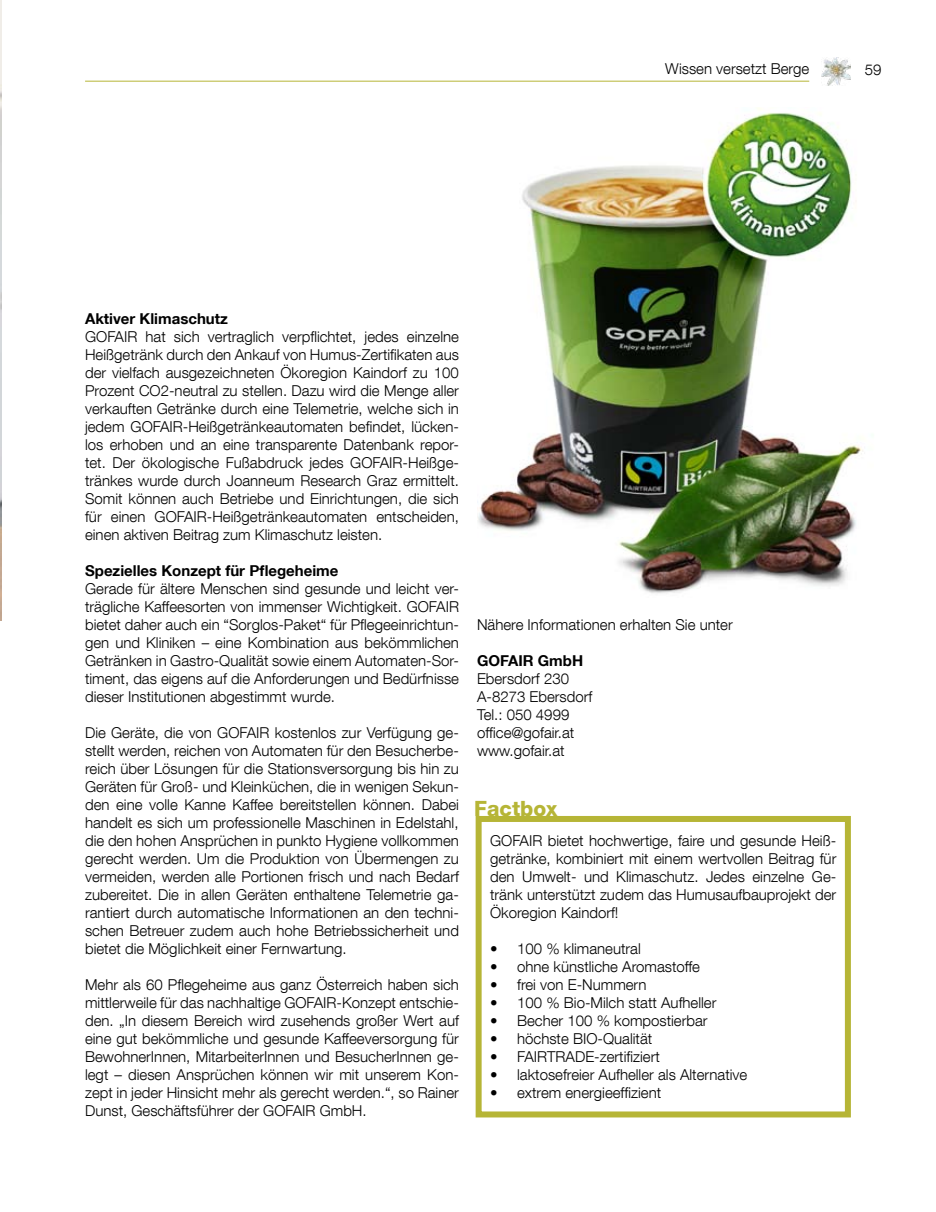
<style>
.page{position:relative;width:936px;height:1212px;background:#fff}
.page>*{position:absolute;margin:0;border:0;box-sizing:border-box;transform-origin:0 0}
.t1{font:800 21px "Helvetica Neue LT Com";color:#b6b536}
.t2{font:300 15px/18px "Helvetica Neue LT Com";color:#000;text-align:justify}
.t3{font:700 15px "Helvetica Neue LT Com";color:#000}
</style>
<div class="page">
<hr style="left:85px;top:81px;width:724px;height:1px;background:#b6b536">
<img style="left:821px;top:57px;width:29px;height:29px">
<img style="left:0;top:0;width:1px;height:620px">
<img style="left:478px;top:108px;width:385px;height:486px">
<div style="left:475px;top:816px;width:375px;height:301px;border:6px solid #b6b536"></div>
<p class="t2" style="left:665px;top:60px;width:146px">Wissen versetzt Berge</p>
<p class="t2" style="left:864px;top:61px;width:18px">59</p>
<p class="t3" style="left:85px;top:309px;width:144px">Aktiver Klimaschutz</p>
<p class="t2" style="left:85px;top:327px;width:375px">GOFAIR hat sich vertraglich verpflichtet, jedes einzelne Heißgetränk durch den Ankauf von Humus-Zertifikaten aus der vielfach ausgezeichneten Ökoregion Kaindorf zu 100<br>Prozent CO2-neutral zu stellen. Dazu wird die Menge aller verkauften Getränke durch eine Telemetrie, welche sich in jedem GOFAIR-Heißgetränkeautomaten befindet, lücken&shy;los erhoben und an eine transparente Datenbank repor&shy;tet. Der ökologische Fußabdruck jedes GOFAIR-Heißge&shy;tränkes wurde durch Joanneum Research Graz ermittelt.<br>Somit können auch Betriebe und Einrichtungen, die sich für einen GOFAIR-Heißgetränkeautomaten entscheiden, einen aktiven Beitrag zum Klimaschutz leisten.</p>
<p class="t3" style="left:85px;top:561px;width:255px">Spezielles Konzept für Pflegeheime</p>
<p class="t2" style="left:85px;top:579px;width:375px">Gerade für ältere Menschen sind gesunde und leicht ver&shy;trägliche Kaffeesorten von immenser Wichtigkeit. GOFAIR bietet daher auch ein “Sorglos-Paket“ für Pflegeeinrichtun&shy;gen und Kliniken – eine Kombination aus bekömmlichen Getränken in Gastro-Qualität sowie einem Automaten-Sor&shy;timent, das eigens auf die Anforderungen und Bedürfnisse dieser Institutionen abgestimmt wurde.</p>
<p class="t2" style="left:85px;top:723px;width:375px">Die Geräte, die von GOFAIR kostenlos zur Verfügung ge&shy;stellt werden, reichen von Automaten für den Besucherbe&shy;reich über Lösungen für die Stationsversorgung bis hin zu Geräten für Groß- und Kleinküchen, die in wenigen Sekun&shy;den eine volle Kanne Kaffee bereitstellen können. Dabei handelt es sich um professionelle Maschinen in Edelstahl, die den hohen Ansprüchen in punkto Hygiene vollkommen gerecht werden. Um die Produktion von Übermengen zu vermeiden, werden alle Portionen frisch und nach Bedarf zubereitet. Die in allen Geräten enthaltene Telemetrie ga&shy;rantiert durch automatische Informationen an den techni&shy;schen Betreuer zudem auch hohe Betriebssicherheit und bietet die Möglichkeit einer Fernwartung.</p>
<p class="t2" style="left:85px;top:975px;width:375px">Mehr als 60 Pflegeheime aus ganz Österreich haben sich mittlerweile für das nachhaltige GOFAIR-Konzept entschie&shy;den. „In diesem Bereich wird zusehends großer Wert auf eine gut bekömmliche und gesunde Kaffeeversorgung für BewohnerInnen, MitarbeiterInnen und BesucherInnen ge&shy;legt – diesen Ansprüchen können wir mit unserem Kon&shy;zept in jeder Hinsicht mehr als gerecht werden.“, so Rainer Dunst, Geschäftsführer der GOFAIR GmbH.</p>
<p class="t2" style="left:477px;top:615px;width:257px">Nähere Informationen erhalten Sie unter</p>
<p class="t3" style="left:477px;top:651px;width:108px">GOFAIR GmbH</p>
<p class="t2" style="left:477px;top:669px;width:117px;text-align:left">Ebersdorf 230<br>A-8273 Ebersdorf<br>Tel.: 050 4999 office@gofair.at www.gofair.at</p>
<h1 class="t1" style="left:474px;top:796px;width:85px">Factbox</h1>
<p class="t2" style="left:490px;top:831px;width:348px">GOFAIR bietet hochwertige, faire und gesunde Heiß&shy;getränke, kombiniert mit einem wertvollen Beitrag für den Umwelt- und Klimaschutz. Jedes einzelne Ge&shy;tränk unterstützt zudem das Humusaufbauprojekt der Ökoregion Kaindorf!</p>
<p class="t2" style="left:490px;top:939px;width:152px">• 100 % klimaneutral</p>
<p class="t2" style="left:490px;top:957px;width:211px">• ohne künstliche Aromastoffe</p>
<p class="t2" style="left:490px;top:975px;width:158px">• frei von E-Nummern</p>
<p class="t2" style="left:490px;top:993px;width:228px">• 100 % Bio-Milch statt Aufheller</p>
<p class="t2" style="left:490px;top:1011px;width:219px">• Becher 100 % kompostierbar</p>
<p class="t2" style="left:490px;top:1029px;width:164px">• höchste BIO-Qualität</p>
<p class="t2" style="left:490px;top:1047px;width:171px">• FAIRTRADE-zertifiziert</p>
<p class="t2" style="left:490px;top:1065px;width:259px">• laktosefreier Aufheller als Alternative</p>
<p class="t2" style="left:490px;top:1083px;width:172px">• extrem energieeffizient</p>
</div>
